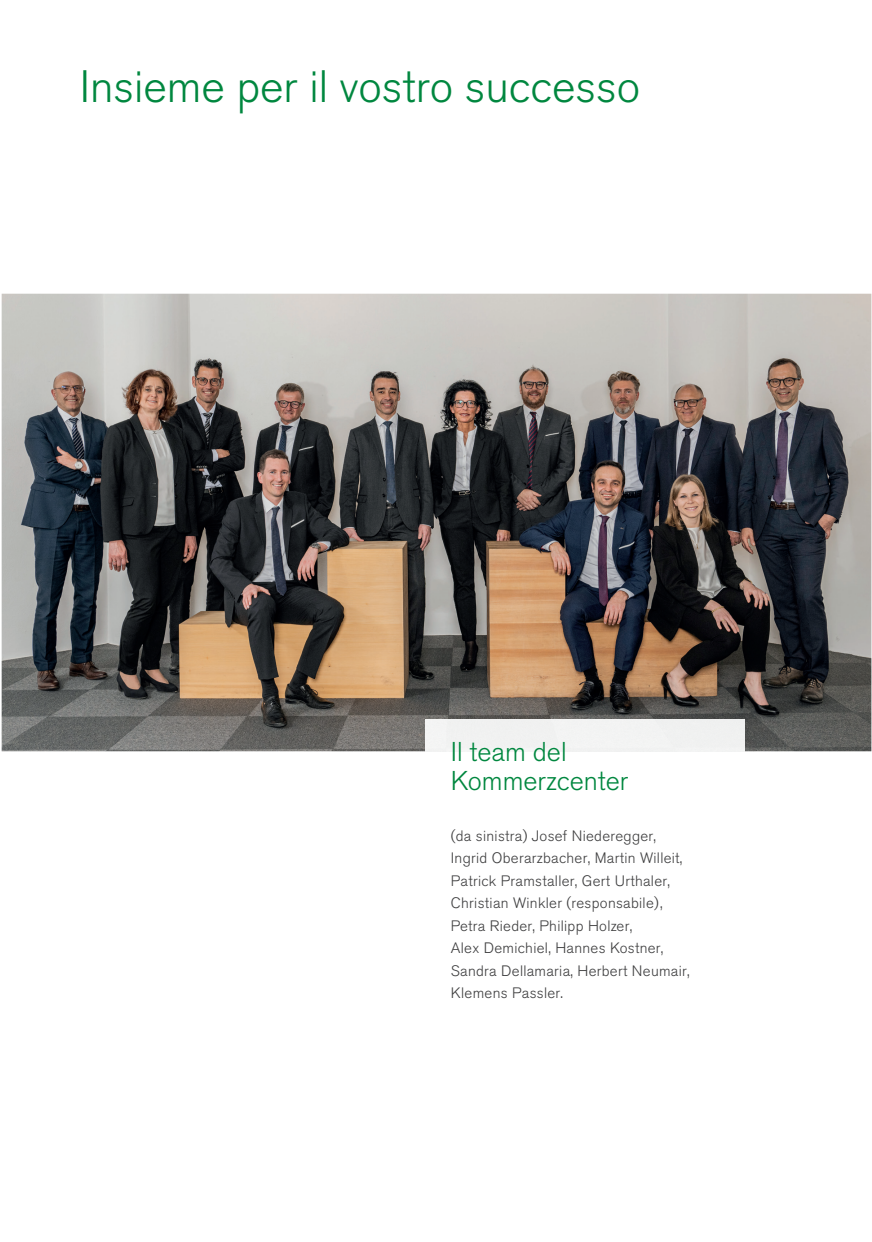
<style>
.page{position:relative;width:872px;height:1242px;background:#fff}
.page>*{position:absolute;margin:0;border:0;box-sizing:border-box;transform-origin:0 0}
.t1{font:300 45px "Akzidenz Grotesk BQ";color:#00873f}
.t2{font:300 27px/28.5px "Akzidenz Grotesk BQ";color:#00873f}
.t3{font:300 15px/22.5px "Akzidenz Grotesk BQ";letter-spacing:.02em;color:#3e3e3f}
</style>
<div class="page">
<img style="left:2px;top:294px;width:869px;height:457px">
<div style="left:425px;top:720px;width:319px;height:31px;background:#f1f2f2"></div>
<h1 class="t1" style="left:80px;top:61px;width:562px">Insieme per il vostro successo</h1>
<h2 class="t2" style="left:451px;top:738px;width:179px">Il team del<br>Kommerzcenter</h2>
<p class="t3" style="left:451px;top:824px;width:240px">(da sinistra) Josef Niederegger, Ingrid Oberarzbacher, Martin Willeit, Patrick Pramstaller, Gert Urthaler, Christian Winkler (responsabile), Petra Rieder, Philipp Holzer,<br>Alex Demichiel, Hannes Kostner, Sandra Dellamaria, Herbert Neumair, Klemens Passler.</p>
</div>
